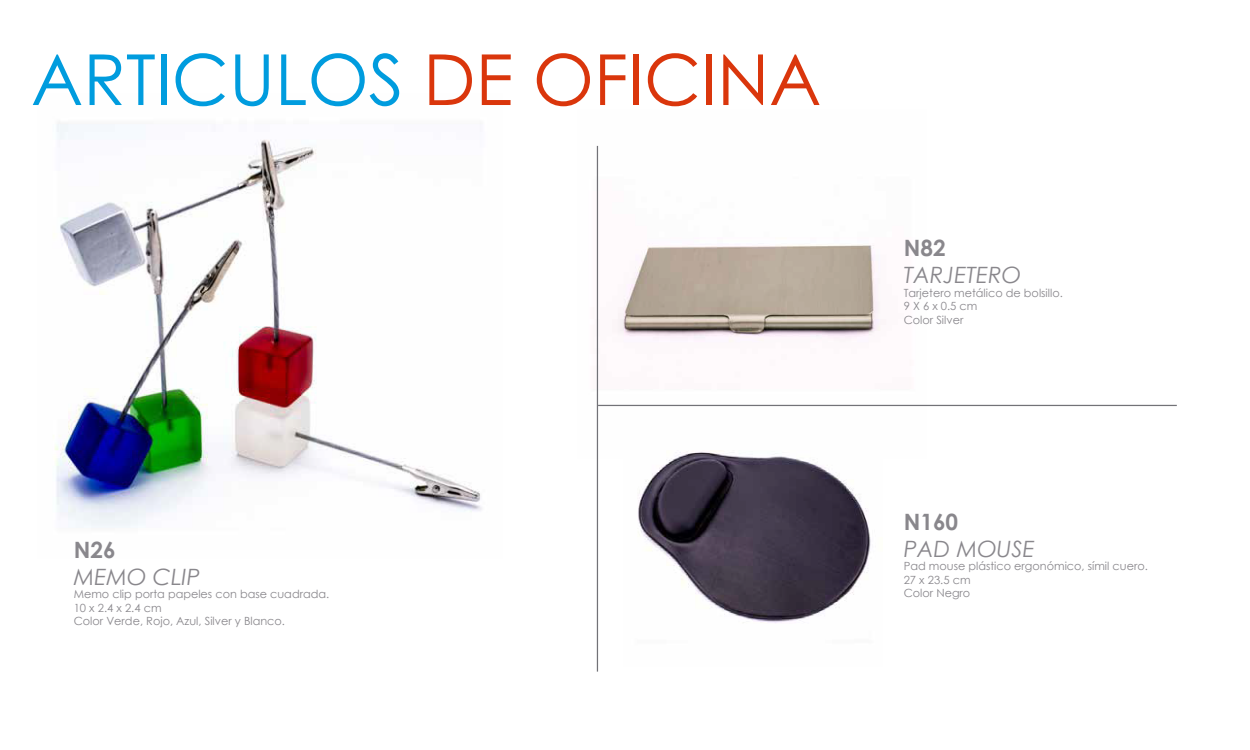
<style>
.page{position:relative;width:1250px;height:750px;background:#fff}
.page>*{position:absolute;margin:0;border:0;box-sizing:border-box;transform-origin:0 0}
.t1{font:70.38px "Century Gothic";color:#009cde}
.t2{font:italic 22.5px "Century Gothic";color:#89878c}
.t3{font:700 22.5px "Century Gothic";color:#89878c}
.t4{font:11.25px/13.5px "Century Gothic";color:#89878c}
.s1{color:#da360c}
</style>
<div class="page">
<img style="left:596px;top:145px;width:330px;height:314px">
<img style="left:624px;top:407px;width:259px;height:216px">
<img style="left:55px;top:122px;width:427px;height:406px">
<hr style="left:598px;top:405px;width:579px;height:1px;background:#727277">
<hr style="left:597px;top:146px;width:1px;height:526px;background:#727277">
<h1 class="t1" style="left:31px;top:37px;width:792px">ARTICULOS <span class="s1">DE OFICINA</span></h1>
<h2 class="t3" style="left:74px;top:535px;width:43px">N26</h2>
<h2 class="t2" style="left:74px;top:563px;width:128px">MEMO CLIP</h2>
<p class="t4" style="left:74px;top:587px;width:257px">Memo clip porta papeles con base cuadrada.<br>10 x 2.4 x 2.4 cm<br>Color Verde, Rojo, Azul, Silver y Blanco.</p>
<h2 class="t3" style="left:904px;top:234px;width:43px">N82</h2>
<h2 class="t2" style="left:904px;top:261px;width:119px">TARJETERO</h2>
<p class="t4" style="left:904px;top:286px;width:161px">Tarjetero metálico de bolsillo.<br>9 X 6 x 0.5 cm<br>Color Silver</p>
<h2 class="t3" style="left:904px;top:508px;width:56px">N160</h2>
<h2 class="t2" style="left:904px;top:535px;width:133px">PAD MOUSE</h2>
<p class="t4" style="left:904px;top:560px;width:246px">Pad mouse plástico ergonómico, símil cuero.<br>27 x 23.5 cm<br>Color Negro</p>
</div>
